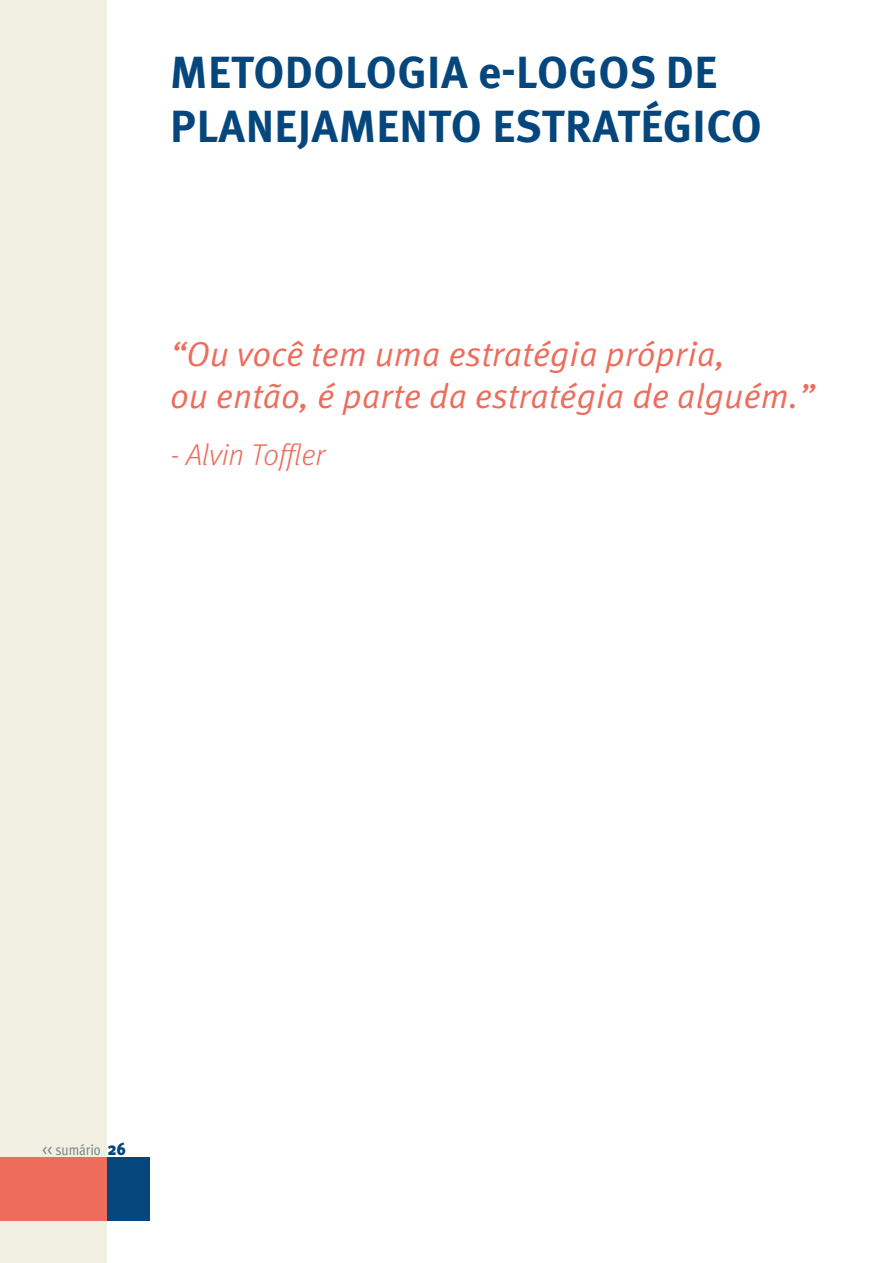
<style>
.page{position:relative;width:893px;height:1263px;background:#fff}
.page>*{position:absolute;margin:0;border:0;box-sizing:border-box;transform-origin:0 0}
.t1{font:700 45px/54px "Meta Pro";letter-spacing:.01em;color:#05477d}
.t2{font:34.5px/41.4px "Meta Pro Norm Ita";color:#ed6d5d}
.t3{font:italic 300 30px "Meta Pro";color:#ed6d5d}
.t4{font:condensed 15px "Meta Pro";letter-spacing:-.005em;color:#7d8689}
.s1{font-weight:900;font-size:18px;color:#05477d}
</style>
<div class="page">
<div style="left:23px;top:1157px;width:127px;height:63px;background:#05477d"></div>
<div style="left:0;top:0;width:106px;height:1263px;background:#f1f0e2"></div>
<div style="left:0;top:1157px;width:106px;height:63px;background:#ed6c5c"></div>
<h1 class="t1" style="left:170px;top:42px;width:593px">METODOLOGIA e-LOGOS DE<br>PLANEJAMENTO ESTRATÉGICO</h1>
<p class="t2" style="left:170px;top:331px;width:646px">“Ou você tem uma estratégia própria,<br>ou então, é parte da estratégia de alguém.”</p>
<p class="t3" style="left:170px;top:433px;width:157px">- Alvin Toffler</p>
<p class="t4" style="left:43px;top:1138px;width:85px">&lt;&lt; sumário <span class="s1">26</span></p>
</div>
